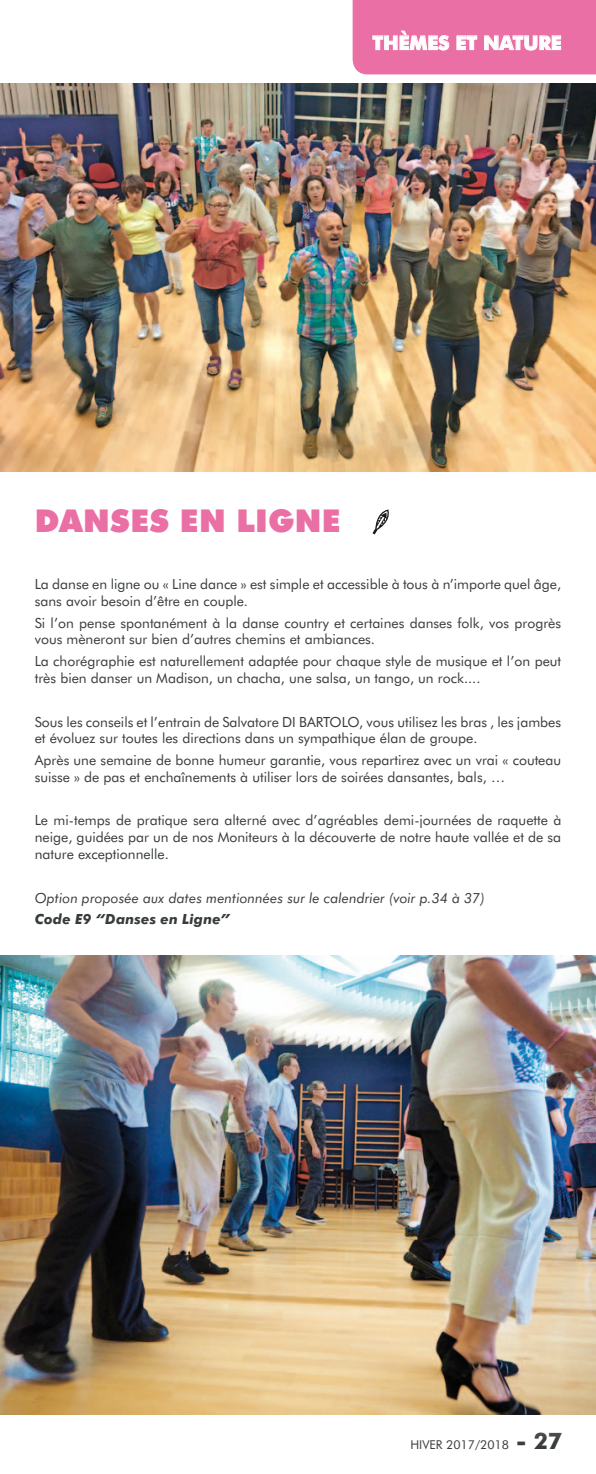
<style>
.page{position:relative;width:596px;height:1474px;background:#fff}
.page>*{position:absolute;margin:0;border:0;box-sizing:border-box;transform-origin:0 0}
.t1{font:900 31.5px "Futura BT";letter-spacing:.015em;color:#e96fa4}
.t2{font:700 19.25px "Futura BT";color:#fff}
.t3{font:14px/16.8px "Futura BT";color:#383b3c}
.t4{font:italic 14px "Futura BT";letter-spacing:.005em;color:#383b3c}
.t5{font:italic 700 14px "Futura BT";letter-spacing:.01em;color:#383b3c}
.t6{font:12.25px "Futura BT";color:#383b3c}
.s1{font-weight:700;font-size:22.75px}
</style>
<div class="page">
<svg style="left:352px;top:0;width:243px;height:74px;background:#ea77a9"></svg>
<svg style="left:372px;top:509px;width:17px;height:25px"></svg>
<img style="left:0;top:955px;width:595px;height:459px">
<img style="left:0;top:83px;width:595px;height:388px">
<h2 class="t2" style="left:372px;top:31px;width:190px">THÈMES ET NATURE</h2>
<h1 class="t1" style="left:35px;top:501px;width:307px">DANSES EN LIGNE</h1>
<p class="t3" style="left:35px;top:575px;width:527px">La danse en ligne ou « Line dance » est simple et accessible à tous à n’importe quel âge, sans avoir besoin d’être en couple.</p>
<p class="t3" style="left:35px;top:614px;width:527px">Si l’on pense spontanément à la danse country et certaines danses folk, vos progrès vous mèneront sur bien d’autres chemins et ambiances.</p>
<p class="t3" style="left:35px;top:652px;width:527px">La chorégraphie est naturellement adaptée pour chaque style de musique et l’on peut très bien danser un Madison, un chacha, une salsa, un tango, un rock....</p>
<p class="t3" style="left:35px;top:713px;width:527px">Sous les conseils et l’entrain de Salvatore DI BARTOLO, vous utilisez les bras , les jambes et évoluez sur toutes les directions dans un sympathique élan de groupe.</p>
<p class="t3" style="left:35px;top:751px;width:527px">Après une semaine de bonne humeur garantie, vous repartirez avec un vrai « couteau suisse » de pas et enchaînements à utiliser lors de soirées dansantes, bals, …</p>
<p class="t3" style="left:35px;top:812px;width:528px;text-align:justify">Le mi-temps de pratique sera alterné avec d’agréables demi-journées de raquette à neige, guidées par un de nos Moniteurs à la découverte de notre haute vallée et de sa nature exceptionnelle.</p>
<p class="t4" style="left:35px;top:889px;width:451px">Option proposée aux dates mentionnées sur le calendrier (voir p.34 à 37)</p>
<p class="t5" style="left:35px;top:910px;width:197px">Code E9 “Danses en Ligne”</p>
<p class="t6" style="left:410px;top:1437px;width:153px">HIVER 2017/2018 <span class="s1">- 27</span></p>
</div>
